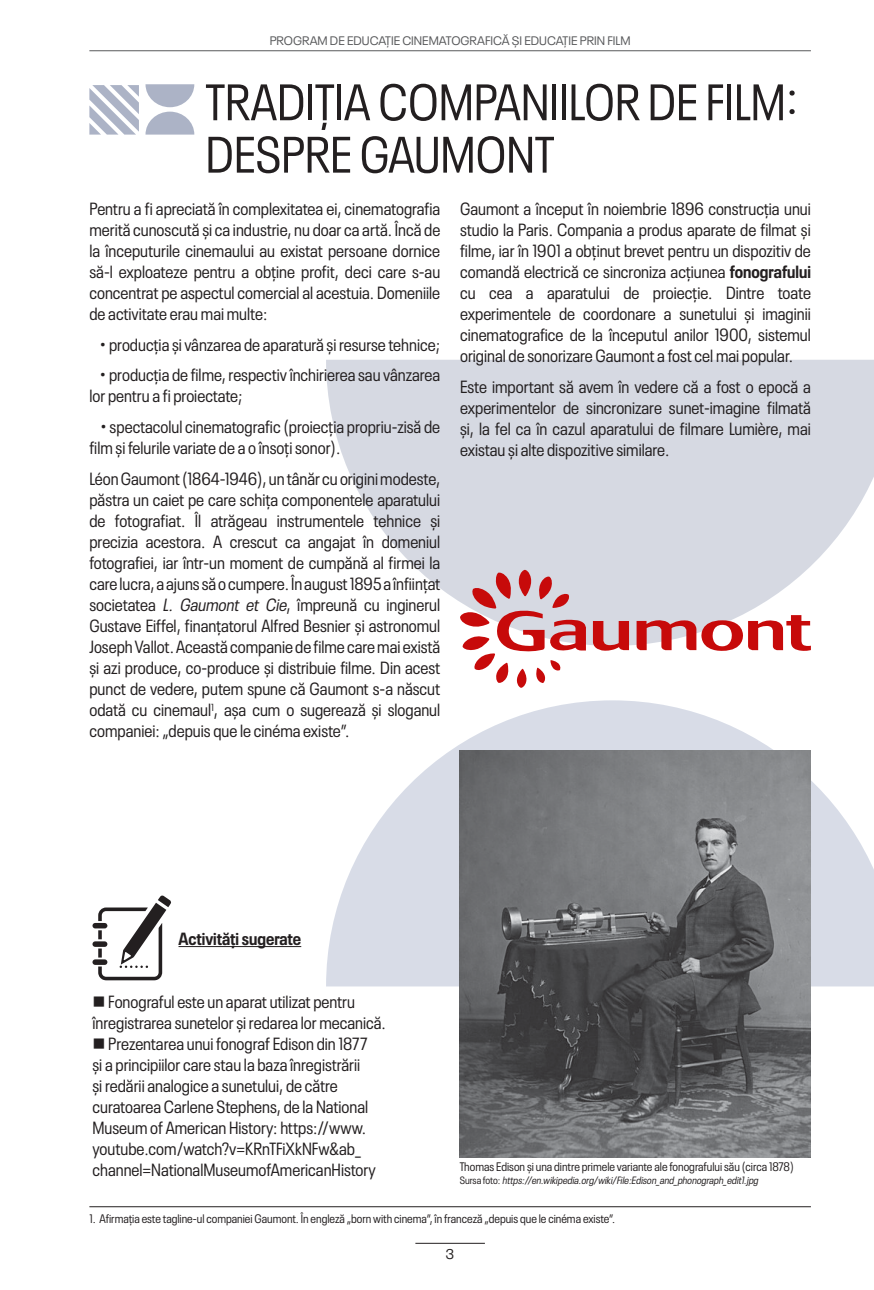
<style>
.page{position:relative;width:874px;height:1290px;background:#fff}
.page>*{position:absolute;margin:0;border:0;box-sizing:border-box;transform-origin:0 0}
.t1{font:condensed 50.75px/52.3px "Neue Plak";color:#231f20}
.t2{font:condensed 17.5px/21px "Neue Plak";color:#231f20;text-align:justify}
.t3{font:700 condensed 17.5px "Neue Plak";color:#231f20}
.t4{font:14px "Neue Plak";color:#231f20}
.t5{font:condensed 12.25px "Neue Plak";color:#231f20}
.t6{font:12.25px "Neue Plak";color:#58595b}
.t7{font:italic condensed 10.5px "Neue Plak";color:#231f20}
.s1{font-style:italic}
.s2{font-weight:700}
.s3{font-style:normal}
</style>
<div class="page">
<hr style="left:89px;top:50px;width:721px;height:1px;background:#58595b">
<hr style="left:415px;top:1243px;width:69px;height:1px;background:#231f20">
<svg style="left:326px;top:360px;width:547px;height:286px;fill:#d6d9e2"></svg>
<svg style="left:326px;top:700px;width:547px;height:286px;fill:#d8dce7"></svg>
<svg style="left:145px;top:84px;width:49px;height:51px"></svg>
<svg style="left:89px;top:85px;width:50px;height:50px"></svg>
<svg style="left:459px;top:570px;width:127px;height:118px"></svg>
<svg style="left:592px;top:621px;width:36px;height:30px"></svg>
<svg style="left:636px;top:615px;width:174px;height:36px"></svg>
<hr style="left:89px;top:1206px;width:721px;height:1px;background:#231f20">
<hr style="left:178px;top:946px;width:123px;height:1px;background:#231f20">
<svg style="left:92px;top:895px;width:79px;height:85px"></svg>
<img style="left:459px;top:750px;width:351px;height:407px">
<p class="t6" style="left:269px;top:32px;width:362px">PROGRAM DE EDUCAȚIE CINEMATOGRAFICĂ ȘI EDUCAȚIE PRIN FILM</p>
<h1 class="t1" style="left:205px;top:72px;width:594px">TRADIȚIA COMPANIILOR DE FILM:<br>DESPRE GAUMONT</h1>
<p class="t2" style="left:89px;top:196px;width:352px">Pentru a fi apreciată în complexitatea ei, cinematografia merită cunoscută și ca industrie, nu doar ca artă. Încă de la începuturile cinemaului au existat persoane dornice să-l exploateze pentru a obține profit, deci care s-au concentrat pe aspectul comercial al acestuia. Domeniile de activitate erau mai multe:</p>
<p class="t2" style="left:100px;top:332px;width:342px">• producția și vânzarea de aparatură și resurse tehnice;</p>
<p class="t2" style="left:89px;top:363px;width:352px;text-indent:10px">• producția de filme, respectiv închirierea sau vânzarea lor pentru a fi proiectate;</p>
<p class="t2" style="left:89px;top:415px;width:352px;text-indent:11px">• spectacolul cinematografic (proiecția propriu-zisă de film și felurile variate de a o însoți sonor).</p>
<p class="t2" style="left:89px;top:467px;width:352px">Léon Gaumont (1864-1946), un tânăr cu origini modeste, păstra un caiet pe care schița componentele aparatului de fotografiat. Îl atrăgeau instrumentele tehnice și precizia acestora. A crescut ca angajat în domeniul fotografiei, iar într-un moment de cumpănă al firmei la care lucra, a ajuns să o cumpere. În august 1895 a înființat societatea <span class="s1">L. Gaumont et Cie</span>, împreună cu inginerul Gustave Eiffel, finanțatorul Alfred Besnier și astronomul Joseph Vallot. Această companie de filme care mai există și azi produce, co-produce și distribuie filme. Din acest punct de vedere, putem spune că Gaumont s-a născut odată cu cinemaul<sup>1</sup>, așa cum o sugerează și sloganul companiei: „depuis que le cinéma existe”.</p>
<p class="t2" style="left:460px;top:196px;width:352px">Gaumont a început în noiembrie 1896 construcția unui studio la Paris. Compania a produs aparate de filmat și filme, iar în 1901 a obținut brevet pentru un dispozitiv de comandă electrică ce sincroniza acțiunea <span class="s2">fonografului </span>cu cea a aparatului de proiecție. Dintre toate experimentele de coordonare a sunetului și imaginii cinematografice de la începutul anilor 1900, sistemul original de sonorizare Gaumont a fost cel mai popular.</p>
<p class="t2" style="left:460px;top:374px;width:352px">Este important să avem în vedere că a fost o epocă a experimentelor de sincronizare sunet-imagine filmată și, la fel ca în cazul aparatului de filmare Lumière, mai existau și alte dispozitive similare.</p>
<p class="t3" style="left:178px;top:925px;width:124px">Activități sugerate</p>
<p class="t2" style="left:92px;top:990px;width:295px">■ Fonograful este un aparat utilizat pentru înregistrarea sunetelor și redarea lor mecanică.</p>
<p class="t2" style="left:92px;top:1032px;width:285px;text-align:left">■ Prezentarea unui fonograf Edison din 1877 și a principiilor care stau la baza înregistrării<br>și redării analogice a sunetului, de către curatoarea Carlene Stephens, de la National Museum of American History: https://www. youtube.com/watch?v=KRnTFiXkNFw&amp;ab_ channel=NationalMuseumofAmericanHistory</p>
<p class="t5" style="left:459px;top:1158px;width:335px">Thomas Edison și una dintre primele variante ale fonografului său (circa 1878)</p>
<p class="t7" style="left:459px;top:1172px;width:302px"><span class="s3">S u r s a f o t o :</span> https://en.wikipedia.org/wiki/File:Edison_ and_ phonograph_ edit1.jpg</p>
<p class="t5" style="left:89px;top:1210px;width:527px">1. Afirmația este tagline-ul companiei Gaumont. În engleză „born with cinema”, în franceză „depuis que le cinéma existe”.</p>
<p class="t4" style="left:446px;top:1243px;width:10px">3</p>
</div>
